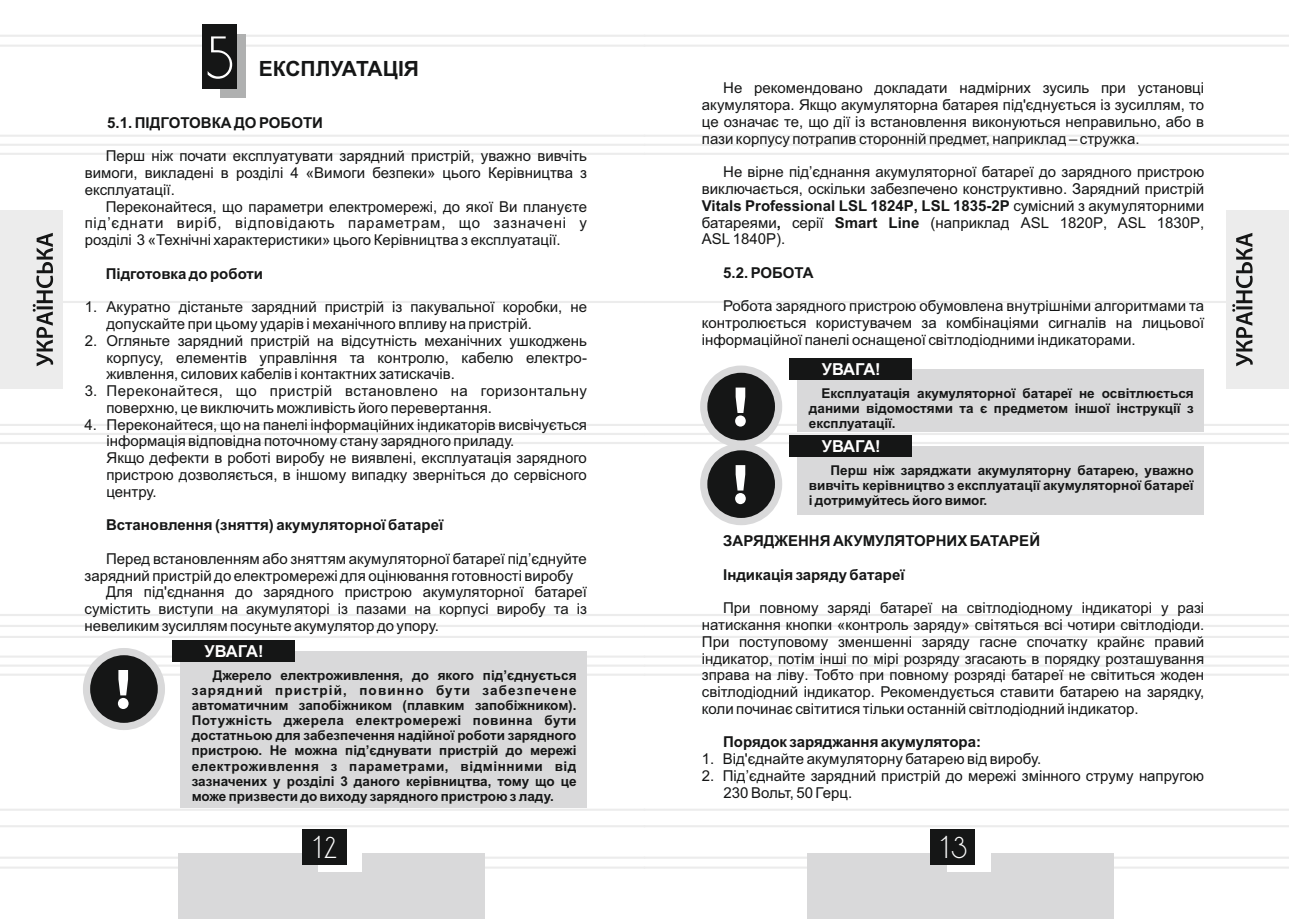
<style>
.page{position:relative;width:1289px;height:919px;background:#fff}
.page>*{position:absolute;margin:0;border:0;box-sizing:border-box;transform-origin:0 0}
.t1{font:52.2px "DS Standart Cyr";color:#fff}
.t2{font:26.25px "DS Standart Cyr";color:#fff}
.t3{font:700 21px "Arial";color:#151616}
.t4{font:700 16.5px "Arial";letter-spacing:-.025em;color:#fff}
.t5{font:15px/16.8px "Arial";color:#151616;text-align:justify}
.t6{font:700 15px "Arial";color:#151616}
.t7{font:700 13.5px/15.1px "Arial";color:#151616;text-align:justify}
.s1{font-weight:700}
</style>
<div class="page">
<hr style="left:644px;top:135px;width:644px;height:2px;background:#ececec">
<hr style="left:644px;top:153px;width:644px;height:2px;background:#ececec">
<hr style="left:644px;top:424px;width:644px;height:2px;background:#ececec">
<hr style="left:644px;top:442px;width:644px;height:2px;background:#ececec">
<hr style="left:644px;top:614px;width:644px;height:2px;background:#ececec">
<hr style="left:644px;top:635px;width:644px;height:3px;background:#ececec">
<hr style="left:644px;top:655px;width:644px;height:2px;background:#ececec">
<hr style="left:644px;top:856px;width:644px;height:2px;background:#ececec">
<hr style="left:644px;top:866px;width:644px;height:2px;background:#ececec">
<hr style="left:644px;top:35px;width:644px;height:2px;background:#ececec">
<hr style="left:644px;top:45px;width:644px;height:2px;background:#ececec">
<hr style="left:644px;top:808px;width:644px;height:2px;background:#ececec">
<hr style="left:644px;top:825px;width:644px;height:2px;background:#ececec">
<hr style="left:644px;top:301px;width:644px;height:2px;background:#ececec">
<hr style="left:0;top:135px;width:644px;height:2px;background:#ececec">
<hr style="left:0;top:144px;width:1288px;height:2px;background:#ececec">
<hr style="left:0;top:153px;width:644px;height:2px;background:#ececec">
<hr style="left:0;top:424px;width:644px;height:2px;background:#ececec">
<svg style="left:0;top:432px;width:1288px;height:4px"></svg>
<hr style="left:0;top:442px;width:644px;height:2px;background:#ececec">
<hr style="left:0;top:614px;width:644px;height:2px;background:#ececec">
<hr style="left:0;top:625px;width:1288px;height:2px;background:#ececec">
<hr style="left:0;top:635px;width:644px;height:3px;background:#ececec">
<hr style="left:0;top:655px;width:644px;height:2px;background:#ececec">
<hr style="left:0;top:856px;width:644px;height:2px;background:#ececec">
<hr style="left:0;top:866px;width:644px;height:2px;background:#ececec">
<hr style="left:0;top:35px;width:644px;height:2px;background:#ececec">
<hr style="left:0;top:45px;width:644px;height:2px;background:#ececec">
<hr style="left:0;top:808px;width:644px;height:2px;background:#ececec">
<hr style="left:0;top:825px;width:644px;height:2px;background:#ececec">
<hr style="left:0;top:301px;width:644px;height:2px;background:#ececec">
<div style="left:178px;top:853px;width:307px;height:65px;background:#d9d9da"></div>
<div style="left:318px;top:832px;width:44px;height:39px;background:#fff"></div>
<div style="left:301px;top:829px;width:45px;height:36px;background:#151616"></div>
<div style="left:0;top:210px;width:62px;height:179px;background:#ececec"></div>
<svg style="left:33px;top:233px;width:20px;height:133px"></svg>
<div style="left:807px;top:853px;width:306px;height:65px;background:#d9d9da"></div>
<div style="left:946px;top:832px;width:44px;height:39px;background:#fff"></div>
<div style="left:930px;top:829px;width:45px;height:36px;background:#151616"></div>
<div style="left:1226px;top:210px;width:62px;height:179px;background:#ececec"></div>
<svg style="left:1232px;top:233px;width:20px;height:133px"></svg>
<div style="left:220px;top:34px;width:26px;height:64px;background:#afb0b0"></div>
<div style="left:202px;top:24px;width:35px;height:64px;background:#151616"></div>
<div style="left:83px;top:648px;width:82px;height:82px;border:14px solid #d9d9da;border-radius:50%"></div>
<div style="left:90px;top:655px;width:68px;height:67px;background:#151616;border-radius:50%"></div>
<svg style="left:0;top:663px;width:1288px;height:46px"></svg>
<div style="left:180px;top:651px;width:407px;height:156px;background:#d9d9da"></div>
<div style="left:172px;top:640px;width:122px;height:22px;background:#151616"></div>
<div style="left:700px;top:443px;width:82px;height:82px;border:14px solid #d9d9da;border-radius:50%"></div>
<div style="left:707px;top:450px;width:68px;height:68px;background:#151616;border-radius:50%"></div>
<svg style="left:735px;top:465px;width:10px;height:39px"></svg>
<div style="left:797px;top:447px;width:407px;height:68px;background:#d9d9da"></div>
<div style="left:789px;top:435px;width:122px;height:22px;background:#151616"></div>
<div style="left:700px;top:365px;width:82px;height:82px;border:14px solid #d9d9da;border-radius:50%"></div>
<div style="left:707px;top:373px;width:68px;height:67px;background:#151616;border-radius:50%"></div>
<svg style="left:735px;top:387px;width:10px;height:39px"></svg>
<div style="left:797px;top:369px;width:407px;height:63px;background:#d9d9da"></div>
<div style="left:789px;top:358px;width:122px;height:21px;background:#151616"></div>
<h1 class="t1" style="left:206px;top:37px;width:28px">5</h1>
<h3 class="t3" style="left:259px;top:60px;width:162px">ЕКСПЛУАТАЦІЯ</h3>
<p class="t6" style="left:107px;top:117px;width:217px">5.1. ПІДГОТОВКА ДО РОБОТИ</p>
<p class="t5" style="left:85px;top:149px;width:504px;text-indent:21px">Перш ніж почати експлуатувати зарядний пристрій, уважно вивчіть вимоги, викладені в розділі 4 «Вимоги безпеки» цього Керівництва з експлуатації.</p>
<p class="t5" style="left:85px;top:199px;width:504px;text-indent:21px">Переконайтеся, що параметри електромережі, до якої Ви плануєте під’єднати виріб, відповідають параметрам, що зазначені у розділі 3 «Технічні характеристики» цього Керівництва з експлуатації.</p>
<p class="t6" style="left:106px;top:268px;width:159px">Підготовка до роботи</p>
<p class="t5" style="left:106px;top:300px;width:482px;text-indent:-22px">1. Акуратно дістаньте зарядний пристрій із пакувальної коробки, не допускайте при цьому ударів і механічного впливу на пристрій.</p>
<p class="t5" style="left:106px;top:333px;width:482px;text-indent:-22px">2. Огляньте зарядний пристрій на відсутність механічних ушкоджень корпусу, елементів управління та контролю, кабелю електро&shy;живлення, силових кабелів і контактних затискачів.</p>
<p class="t5" style="left:106px;top:384px;width:482px;text-indent:-22px">3. Переконайтеся, що пристрій встановлено на горизонтальну поверхню, це виключить можливість його перевертання.</p>
<p class="t5" style="left:106px;top:417px;width:482px;text-align:left;text-indent:-22px">4. Переконайтеся, що на панелі інформаційних індикаторів висвічується інформація відповідна поточному стану зарядного приладу.<br>Якщо дефекти в роботі виробу не виявлені, експлуатація зарядного пристрою дозволяється, в іншому випадку зверніться до сервісного центру.</p>
<p class="t6" style="left:106px;top:519px;width:339px">Встановлення (зняття) акумуляторної батареї</p>
<p class="t5" style="left:106px;top:551px;width:482px">Перед встановленням або зняттям акумуляторної батареї під’єднуйте</p>
<p class="t5" style="left:85px;top:568px;width:490px">зарядний пристрій до електромережі для оцінювання готовності виробу</p>
<p class="t5" style="left:106px;top:585px;width:482px">Для під'єднання до зарядного пристрою акумуляторної батареї</p>
<p class="t5" style="left:85px;top:601px;width:504px">сумістить виступи на акумуляторі із пазами на корпусі виробу та із</p>
<p class="t5" style="left:85px;top:618px;width:356px">невеликим зусиллям посуньте акумулятор до упору.</p>
<p class="t4" style="left:204px;top:645px;width:60px">УВАГА!</p>
<p class="t7" style="left:192px;top:669px;width:386px;text-indent:21px">Джерело електроживлення, до якого під’єднується зарядний пристрій, повинно бути забезпечене автоматичним запобіжником (плавким запобіжником).<br>Потужність джерела електромережі повинна бути достатньою для забезпечення надійної роботи зарядного пристрою. Не можна під’єднувати пристрій до мережі електроживлення з параметрами, відмінними від зазначених у розділі 3 даного керівництва, тому що це може призвести до виходу зарядного пристрою з ладу.</p>
<p class="t5" style="left:702px;top:81px;width:504px;text-indent:21px">Не рекомендовано докладати надмірних зусиль при установці акумулятора. Якщо акумуляторна батарея під'єднується із зусиллям, то це означає те, що дії із встановлення виконуються неправильно, або в пази корпусу потрапив сторонній предмет, наприклад – стружка.</p>
<p class="t5" style="left:702px;top:165px;width:504px;text-indent:21px">Не вірне під’єднання акумуляторної батареї до зарядного пристрою виключається, оскільки забезпечено конструктивно. Зарядний пристрій <span class="s1">Vitals Professional LSL 1824P, LSL 1835-2P</span> сумісний з акумуляторними батареями<span class="s1">,</span> серії <span class="s1">Smart Line</span> (наприклад ASL 1820P, ASL 1830P, ASL 1840P).</p>
<p class="t6" style="left:723px;top:267px;width:92px">5.2. РОБОТА</p>
<p class="t5" style="left:702px;top:299px;width:504px;text-indent:21px">Робота зарядного пристрою обумовлена внутрішніми алгоритмами та контролюється користувачем за комбінаціями сигналів на лицьової інформаційної панелі оснащеної світлодіодними індикаторами.</p>
<p class="t4" style="left:821px;top:363px;width:60px">УВАГА!</p>
<p class="t7" style="left:809px;top:387px;width:386px;text-indent:13px">Експлуатація акумуляторної батареї не освітлюється даними відомостями та є предметом іншої інструкції з експлуатації.</p>
<p class="t4" style="left:821px;top:440px;width:60px">УВАГА!</p>
<p class="t7" style="left:809px;top:464px;width:386px;text-indent:22px">Перш ніж заряджати акумуляторну батарею, уважно вивчіть керівництво з експлуатації акумуляторної батареї і дотримуйтесь його вимог.</p>
<p class="t6" style="left:723px;top:535px;width:318px">ЗАРЯДЖЕННЯ АКУМУЛЯТОРНИХ БАТАРЕЙ</p>
<p class="t6" style="left:723px;top:568px;width:183px">Індикація заряду батареї</p>
<p class="t5" style="left:702px;top:601px;width:504px;text-indent:21px">При повному заряді батареї на світлодіодному індикаторі у разі натискання кнопки «контроль заряду» світяться всі чотири світлодіоди.<br>При поступовому зменшенні заряду гасне спочатку крайнє правий індикатор, потім інші по мірі розряду згасають в порядку розташування зправа на ліву. Тобто при повному розряді батареї не світиться жоден світлодіодний індикатор. Рекомендується ставити батарею на зарядку, коли починає світитися тільки останній світлодіодний індикатор.</p>
<p class="t6" style="left:723px;top:736px;width:259px">Порядок заряджання акумулятора:</p>
<p class="t5" style="left:702px;top:751px;width:341px">1. Від'єднайте акумуляторну батарею від виробу.</p>
<p class="t5" style="left:723px;top:768px;width:482px;text-indent:-22px">2. Під’єднайте зарядний пристрій до мережі змінного струму напругою<br>230 Вольт, 50 Герц.</p>
<h2 class="t2" style="left:313px;top:836px;width:25px">12</h2>
<h2 class="t2" style="left:940px;top:836px;width:28px">13</h2>
</div>
